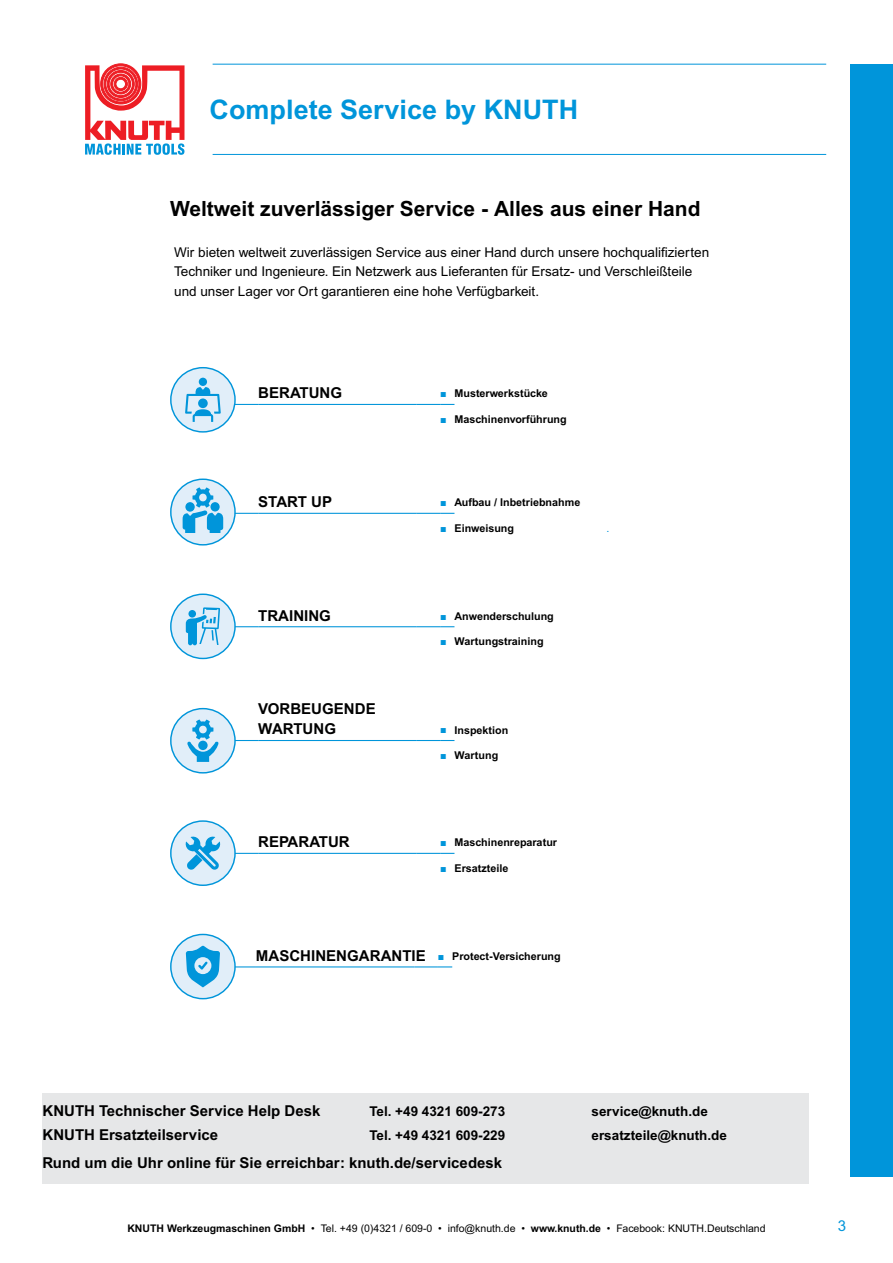
<style>
.page{position:relative;width:893px;height:1263px;background:#fff}
.page>*{position:absolute;margin:0;border:0;box-sizing:border-box;transform-origin:0 0}
.t1{font:700 27px "Arial MT Pro";color:#0095da}
.t2{font:700 21px "Arial MT Pro";color:#000}
.t3{font:700 15px/20.4px "Arial MT Pro";color:#000}
.t4{font:15px "Arial MT Pro";color:#0095da}
.t5{font:13.5px/19.5px "Arial MT Pro";color:#000}
.t6{font:700 13.5px "Arial MT Pro";color:#000}
.t7{font:700 10.8px "Arial MT Pro";color:#000}
.t8{font:10.8px "Arial MT Pro";color:#0095da}
.t9{font:10.5px "Arial MT Pro";color:#000}
.s1{font-family:"Arial";font-weight:400;color:#0095da}
.s2{font-size:15px}
.s3{font-weight:700}
</style>
<div class="page">
<div style="left:43px;top:1093px;width:766px;height:91px;background:#e6e7e8"></div>
<div style="left:850px;top:64px;width:43px;height:1112px;background:#0095da"></div>
<hr style="left:213px;top:154px;width:613px;height:1px;background:#0095da">
<hr style="left:213px;top:64px;width:613px;height:1px;background:#0095da">
<svg style="left:85px;top:64px;width:100px;height:91px"></svg>
<hr style="left:218px;top:740px;width:40px;height:1px;background:#0095da">
<hr style="left:258px;top:740px;width:159px;height:1px;background:#0095da">
<svg style="left:417px;top:740px;width:37px;height:1px"></svg>
<hr style="left:218px;top:853px;width:40px;height:1px;background:#0095da">
<hr style="left:258px;top:853px;width:159px;height:1px;background:#0095da">
<svg style="left:417px;top:853px;width:37px;height:1px"></svg>
<hr style="left:216px;top:966px;width:40px;height:1px;background:#0095da">
<hr style="left:256px;top:966px;width:159px;height:1px;background:#0095da">
<svg style="left:415px;top:966px;width:37px;height:1px"></svg>
<hr style="left:218px;top:626px;width:40px;height:1px;background:#0095da">
<hr style="left:258px;top:626px;width:159px;height:1px;background:#0095da">
<svg style="left:417px;top:626px;width:37px;height:1px"></svg>
<hr style="left:218px;top:513px;width:40px;height:1px;background:#0095da">
<hr style="left:258px;top:513px;width:159px;height:1px;background:#0095da">
<svg style="left:417px;top:513px;width:37px;height:1px"></svg>
<hr style="left:218px;top:404px;width:40px;height:1px;background:#0095da">
<hr style="left:258px;top:404px;width:159px;height:1px;background:#0095da">
<svg style="left:417px;top:404px;width:37px;height:1px"></svg>
<div style="left:171px;top:594px;width:64px;height:64px;background:#e1eef9;border-radius:50%"></div>
<div style="left:170px;top:593px;width:66px;height:66px;border:1px solid #0095da;border-radius:50%"></div>
<svg style="left:186px;top:607px;width:34px;height:38px"></svg>
<div style="left:171px;top:934px;width:64px;height:65px;background:#e1eef9;border-radius:50%"></div>
<div style="left:170px;top:934px;width:66px;height:65px;border:1px solid #0095da;border-radius:50%"></div>
<svg style="left:186px;top:946px;width:34px;height:41px"></svg>
<div style="left:171px;top:368px;width:64px;height:64px;background:#e1eef9;border-radius:50%"></div>
<div style="left:170px;top:367px;width:66px;height:66px;border:1px solid #0095da;border-radius:50%"></div>
<div style="left:199px;top:378px;width:8px;height:8px;background:#0095da;border-radius:50%"></div>
<svg style="left:185px;top:387px;width:36px;height:35px"></svg>
<div style="left:198px;top:398px;width:10px;height:10px;background:#0095da;border-radius:50%"></div>
<div style="left:171px;top:821px;width:64px;height:64px;background:#e1eef9;border-radius:50%"></div>
<div style="left:170px;top:820px;width:66px;height:66px;border:1px solid #0095da;border-radius:50%"></div>
<svg style="left:185px;top:836px;width:36px;height:34px"></svg>
<svg style="left:171px;top:479px;width:64px;height:66px"></svg>
<div style="left:170px;top:478px;width:66px;height:67px;border:1px solid #0095da;border-radius:50%"></div>
<svg style="left:183px;top:487px;width:40px;height:46px"></svg>
<div style="left:171px;top:709px;width:64px;height:64px;background:#e1eef9;border-radius:50%"></div>
<div style="left:170px;top:708px;width:66px;height:65px;border:1px solid #0095da;border-radius:50%"></div>
<svg style="left:187px;top:719px;width:32px;height:43px"></svg>
<h1 class="t1" style="left:210px;top:94px;width:370px">Complete Service by KNUTH</h1>
<h2 class="t2" style="left:170px;top:196px;width:532px">Weltweit zuverlässiger Service - Alles aus einer Hand</h2>
<p class="t5" style="left:174px;top:243px;width:536px">Wir bieten weltweit zuverlässigen Service aus einer Hand durch unsere hochqualifizierten<br>Techniker und Ingenieure. Ein Netzwerk aus Lieferanten für Ersatz- und Verschleißteile und unser Lager vor Ort garantieren eine hohe Verfügbarkeit.</p>
<p class="t3" style="left:258px;top:383px;width:85px">BERATUNG</p>
<p class="t7" style="left:440px;top:387px;width:109px"><span class="s1">■</span> Musterwerkstücke</p>
<p class="t7" style="left:440px;top:412px;width:128px"><span class="s1">■</span> Maschinenvorführung</p>
<p class="t3" style="left:258px;top:492px;width:75px">START UP</p>
<p class="t7" style="left:440px;top:496px;width:142px"><span class="s1">■</span> Aufbau / Inbetriebnahme</p>
<p class="t7" style="left:440px;top:521px;width:75px"><span class="s1">■</span> Einweisung</p>
<p class="t8" style="left:606px;top:522px;width:4px">.</p>
<p class="t3" style="left:258px;top:606px;width:74px">TRAINING</p>
<p class="t7" style="left:440px;top:609px;width:115px"><span class="s1">■</span> Anwenderschulung</p>
<p class="t7" style="left:440px;top:635px;width:105px"><span class="s1">■</span> Wartungstraining</p>
<p class="t3" style="left:258px;top:699px;width:119px">VORBEUGENDE<br>WARTUNG</p>
<p class="t7" style="left:440px;top:724px;width:70px"><span class="s1">■</span> Inspektion</p>
<p class="t7" style="left:440px;top:749px;width:60px"><span class="s1">■</span> Wartung</p>
<p class="t3" style="left:258px;top:832px;width:93px">REPARATUR</p>
<p class="t7" style="left:440px;top:836px;width:118px"><span class="s1">■</span> Maschinenreparatur</p>
<p class="t7" style="left:440px;top:861px;width:70px"><span class="s1">■</span> Ersatzteile</p>
<p class="t7" style="left:256px;top:950px;width:306px"><span class="s2">MASCHINENGARANTIE</span> <span class="s1">■</span> Protect-Versicherung</p>
<p class="t3" style="left:43px;top:1101px;width:279px">KNUTH Technischer Service Help Desk</p>
<p class="t6" style="left:370px;top:1103px;width:137px">Tel. +49 4321 609-273</p>
<p class="t6" style="left:592px;top:1103px;width:118px">service@knuth.de</p>
<p class="t3" style="left:43px;top:1125px;width:177px">KNUTH Ersatzteilservice</p>
<p class="t6" style="left:370px;top:1127px;width:137px">Tel. +49 4321 609-229</p>
<p class="t6" style="left:592px;top:1127px;width:137px">ersatzteile@knuth.de</p>
<p class="t3" style="left:43px;top:1153px;width:461px">Rund um die Uhr online für Sie erreichbar: knuth.de/servicedesk</p>
<p class="t9" style="left:127px;top:1222px;width:640px"><span class="s3">KNUTH Werkzeugmaschinen GmbH</span> • Tel. +49 (0)4321 / 609-0 • info@knuth.de • <span class="s3">www.knuth.de</span> • Facebook: KNUTH.Deutschland</p>
<p class="t4" style="left:838px;top:1217px;width:10px">3</p>
</div>
